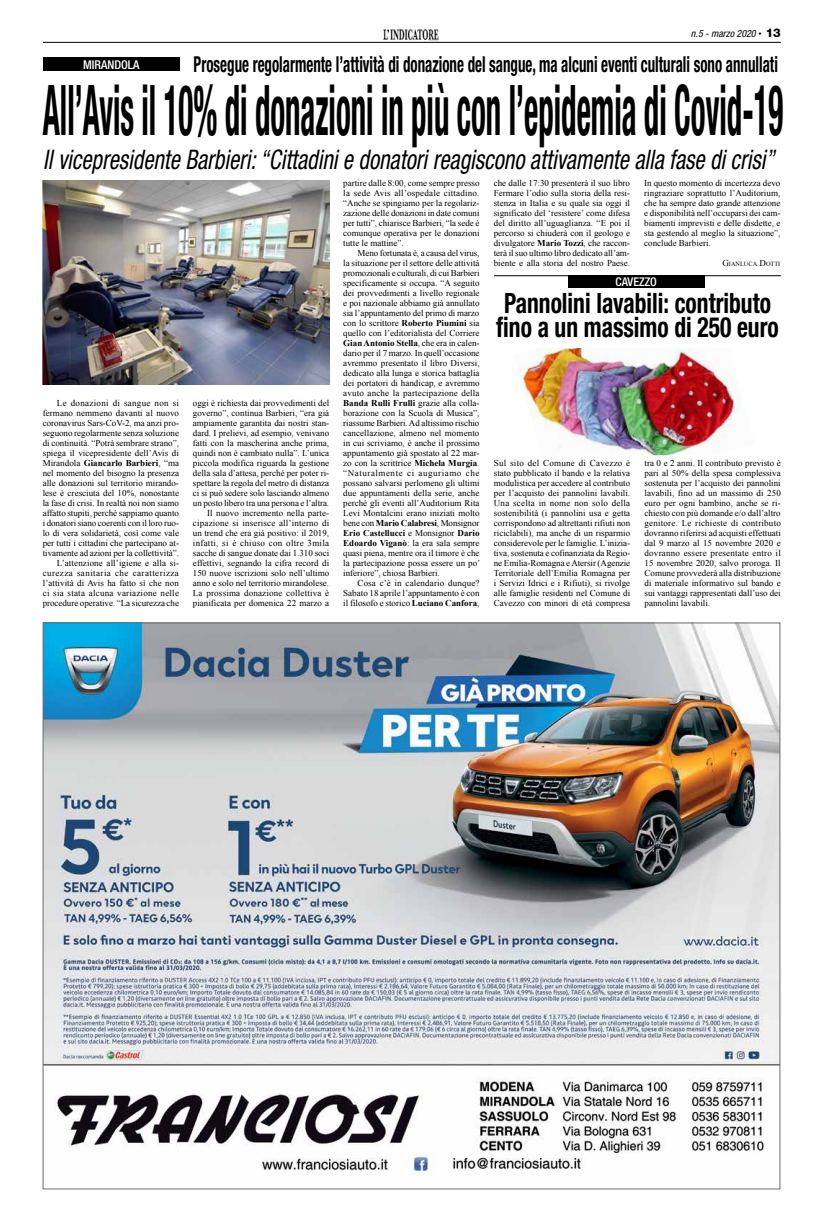
<style>
.page{position:relative;width:823px;height:1219px;background:#fff}
.page>*{position:absolute;margin:0;border:0;box-sizing:border-box;transform-origin:0 0}
.t1{font:700 condensed 70px "Helvetica Neue LT Std";color:#000;scale:.44 1}
.t2{font:700 condensed 28px/24px "Helvetica Neue LT Std";color:#000;scale:.84 1}
.t3{font:italic condensed 27px "Helvetica Neue LT Std";color:#000;scale:.84 1}
.t4{font:700 condensed 22px "Helvetica Neue LT Std";color:#000;scale:.68 1}
.t5{font:500 condensed 12.1px "Helvetica Neue LT Std";color:#fff}
.t6{font:500 condensed 12px "Helvetica Neue LT Std";color:#fff}
.t7{font:italic condensed 10px "Helvetica Neue LT Std";color:#000}
.t8{font:9px/10px "Times New Roman";color:#000;text-align:justify}
.t9{font:6.3px "Times New Roman";color:#000}
.s1{font-weight:800;font-style:normal;font-stretch:normal;font-size:12px}
.s2{font-weight:700}
.s3{font-size:9px}
</style>
<div class="page">
<hr style="left:43px;top:42px;width:737px;height:1px;background:#000">
<img style="left:383px;top:29px;width:56px;height:11px">
<div style="left:43px;top:58px;width:136px;height:13px;background:#000"></div>
<div style="left:567px;top:276px;width:137px;height:12px;background:#000"></div>
<hr style="left:494px;top:275px;width:286px;height:1px;background:#000">
<img style="left:45px;top:624px;width:733px;height:551px">
<img style="left:43px;top:180px;width:286px;height:204px">
<img style="left:517px;top:348px;width:222px;height:107px">
<p class="t7" style="left:690px;top:28px;width:91px">n.5 - marzo 2020 <span class="s1">· 13</span></p>
<h3 class="t5" style="left:83px;top:58px;width:58px">MIRANDOLA</h3>
<h3 class="t4" style="left:193px;top:51px;width:860px">Prosegue regolarmente l’attività di donazione del sangue, ma alcuni eventi culturali sono annullati</h3>
<h1 class="t1" style="left:43px;top:68px;width:1683px">All’Avis il 10% di donazioni in più con l’epidemia di Covid-19</h1>
<h3 class="t3" style="left:43px;top:143px;width:871px">Il vicepresidente Barbieri: “Cittadini e donatori reagiscono attivamente alla fase di crisi”</h3>
<p class="t8" style="left:43px;top:398px;width:138px;text-align:right">Le donazioni di sangue non si fermano nemmeno davanti al nuovo coronavirus Sars-CoV-2, ma anzi pro&shy;seguono regolarmente senza soluzione di continuità. “Potrà sembrare strano”, spiega il vicepresidente dell’Avis di Mirandola <span class="s2">Giancarlo Barbieri</span>, “ma nel momento del bisogno la presenza alle donazioni sul territorio mirando&shy;lese è cresciuta del 10%, nonostante la fase di crisi. In realtà noi non siamo affatto stupiti, perché sappiamo quanto i donatori siano coerenti con il loro ruo&shy;lo di vera solidarietà, così come vale per tutti i cittadini che partecipano at&shy;tivamente ad azioni per la collettività”.<br>L’attenzione all’igiene e alla si&shy;curezza sanitaria che caratterizza l’attività di Avis ha fatto sì che non ci sia stata alcuna variazione nelle procedure operative. “La sicurezza che</p>
<p class="t8" style="left:193px;top:398px;width:138px;text-align:right">oggi è richiesta dai provvedimenti del governo”, continua Barbieri, “era già ampiamente garantita dai nostri stan&shy;dard. I prelievi, ad esempio, venivano fatti con la mascherina anche prima, quindi non è cambiato nulla”. L’unica piccola modifica riguarda la gestione della sala d’attesa, perché per poter ri&shy;spettare la regola del metro di distanza ci si può sedere solo lasciando almeno un posto libero tra una persona e l’altra.<br>Il nuovo incremento nella parte&shy;cipazione si inserisce all’interno di un trend che era già positivo: il 2019, infatti, si è chiuso con oltre 3mila sacche di sangue donate dai 1.310 soci effettivi, segnando la cifra record di 150 nuove iscrizioni solo nell’ultimo anno e solo nel territorio mirandolese.<br>La prossima donazione collettiva è pianificata per domenica 22 marzo a</p>
<p class="t8" style="left:343px;top:178px;width:138px">partire dalle 8:00, come sempre presso la sede Avis all’ospedale cittadino. “Anche se spingiamo per la regolariz&shy;zazione delle donazioni in date comuni per tutti”, chiarisce Barbieri, “la sede è comunque operativa per le donazioni tutte le mattine”.</p>
<p class="t8" style="left:343px;top:248px;width:138px;text-indent:14px">Meno fortunata è, a causa del virus, la situazione per il settore delle attività promozionali e culturali, di cui Barbieri specificamente si occupa. “A seguito dei provvedimenti a livello regionale e poi nazionale abbiamo già annullato sia l’appuntamento del primo di marzo con lo scrittore <span class="s2">Roberto Piumini</span> sia quello con l’editorialista del Corriere <span class="s2">Gian Antonio Stella</span>, che era in calen&shy;dario per il 7 marzo. In quell’occasione avremmo presentato il libro Diversi, dedicato alla lunga e storica battaglia dei portatori di handicap, e avremmo avuto anche la partecipazione della <span class="s2">Banda Rulli Frulli</span> grazie alla colla&shy;borazione con la Scuola di Musica”, riassume Barbieri. Ad altissimo rischio cancellazione, almeno nel momento in cui scriviamo, è anche il prossimo appuntamento già spostato al 22 mar&shy;zo con la scrittrice <span class="s2">Michela Murgia</span>. “Naturalmente ci auguriamo che possano salvarsi perlomeno gli ultimi due appuntamenti della serie, anche perché gli eventi all’Auditorium Rita Levi Montalcini erano iniziati molto bene con <span class="s2">Mario Calabresi</span>, Monsignor <span class="s2">Erio Castellucci</span> e Monsignor <span class="s2">Dario Edoardo Viganò</span>: la era sala sempre quasi piena, mentre ora il timore è che la partecipazione possa essere un po’ inferiore”, chiosa Barbieri.</p>
<p class="t8" style="left:343px;top:578px;width:138px;text-indent:14px">Cosa c’è in calendario dunque?<br>Sabato 18 aprile l’appuntamento è con il filosofo e storico <span class="s2">Luciano Canfora</span>,</p>
<p class="t8" style="left:493px;top:178px;width:138px">che dalle 17:30 presenterà il suo libro Fermare l’odio sulla storia della resi&shy;stenza in Italia e su quale sia oggi il significato del ‘resistere’ come difesa del diritto all’uguaglianza. “E poi il percorso si chiuderà con il geologo e divulgatore <span class="s2">Mario Tozzi</span>, che raccon&shy;terà il suo ultimo libro dedicato all’am&shy;biente e alla storia del nostro Paese.</p>
<p class="t8" style="left:643px;top:178px;width:138px">In questo momento di incertezza devo ringraziare soprattutto l’Auditorium, che ha sempre dato grande attenzione e disponibilità nell’occuparsi dei cam&shy;biamenti imprevisti e delle disdette, e sta gestendo al meglio la situazione”, conclude Barbieri.</p>
<p class="t9" style="left:722px;top:260px;width:59px"><span class="s3">G</span>IANLUCA <span class="s3">D</span>OTTI</p>
<h2 class="t2" style="left:496px;top:291px;width:337px">Pannolini lavabili: contributo fino a un massimo di 250 euro</h2>
<h3 class="t6" style="left:615px;top:275px;width:43px">CAVEZZO</h3>
<p class="t8" style="left:493px;top:458px;width:138px">Sul sito del Comune di Cavezzo è stato pubblicato il bando e la relativa modulistica per accedere al contributo per l’acquisto dei pannolini lavabili.<br>Una scelta in nome non solo della sostenibilità (i pannolini usa e getta corrispondono ad altrettanti rifiuti non riciclabili), ma anche di un risparmio considerevole per le famiglie. L’inizia&shy;tiva, sostenuta e cofinanziata da Regio&shy;ne Emilia-Romagna e Atersir (Agenzie Territoriale dell’Emilia Romagna per i Servizi Idrici e i Rifiuti), si rivolge alle famiglie residenti nel Comune di Cavezzo con minori di età compresa</p>
<p class="t8" style="left:644px;top:458px;width:138px">tra 0 e 2 anni. Il contributo previsto è pari al 50% della spesa complessiva sostenuta per l’acquisto dei pannolini lavabili, fino ad un massimo di 250 euro per ogni bambino, anche se ri&shy;chiesto con più domande e/o dall’altro genitore. Le richieste di contributo dovranno riferirsi ad acquisti effettuati dal 9 marzo al 15 novembre 2020 e dovranno essere presentate entro il 15 novembre 2020, salvo proroga. Il Comune provvederà alla distribuzione di materiale informativo sul bando e sui vantaggi rappresentati dall’uso dei pannolini lavabili.</p>
</div>
